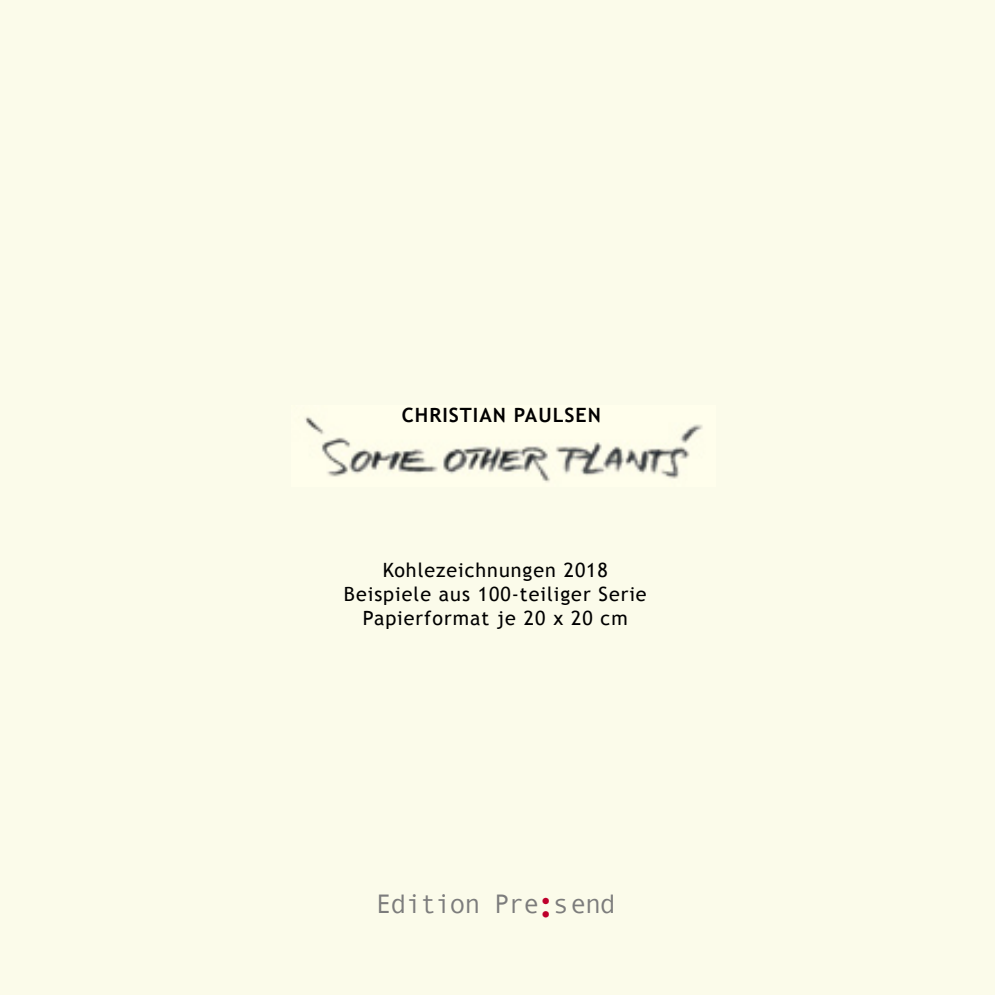
<style>
.page{position:relative;width:995px;height:995px;background:#fbfbea}
.page>*{position:absolute;margin:0;border:0;box-sizing:border-box;transform-origin:0 0}
.t1{font:26.78px "Andale Mono";letter-spacing:-.05em;color:#7c7c7c}
.t2{font:19.57px "Trebuchet MS";letter-spacing:.05em;color:#000}
.t3{font:700 19.57px "Trebuchet MS";letter-spacing:.05em;color:#000}
.s1{font-family:"Scala Sans";font-weight:700;font-size:40.27px;color:#be002b}
</style>
<div class="page">
<img style="left:305px;top:417px;width:398px;height:65px">
<p class="t3" style="left:402px;top:403px;width:201px">CHRISTIAN PAULSEN</p>
<p class="t2" style="left:383px;top:559px;width:227px">Kohlezeichnungen 2018</p>
<p class="t2" style="left:344px;top:583px;width:304px">Beispiele aus 100-teiliger Serie</p>
<p class="t2" style="left:363px;top:606px;width:266px">Papierformat je 20 x 20 cm</p>
<p class="t1" style="left:376px;top:889px;width:242px">Edition Pre<span class="s1">:</span>send</p>
</div>
